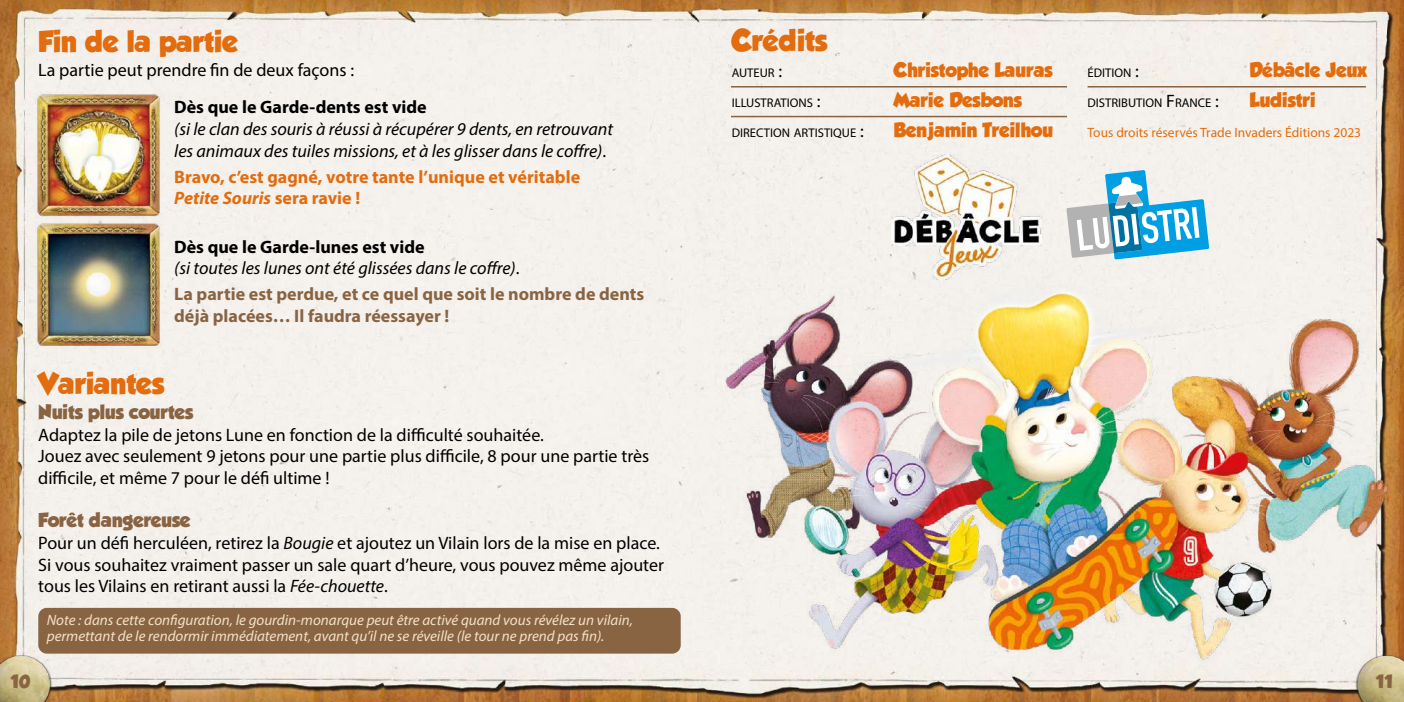
<style>
.page{position:relative;width:1404px;height:702px;background:#fff}
.page>*{position:absolute;margin:0;border:0;box-sizing:border-box;transform-origin:0 0}
.t1{font:27px "GROBOLD";color:#e26c0e}
.t2{font:18px/21.6px "Myriad Pro";color:#000}
.t3{font:italic 18px/21.6px "Myriad Pro";color:#000}
.t4{font:700 18px/21.6px "Myriad Pro";color:#896443}
.t5{font:700 18px/21.6px "Myriad Pro";color:#e26c0e}
.t6{font:18px "GROBOLD";color:#e26c0e}
.t7{font:18px "GROBOLD";color:#896443}
.t8{font:700 18px "Myriad Pro";color:#000}
.t9{font:16.5px "GROBOLD";color:#896443}
.t10{font:italic 15px/16.5px "Myriad Pro";color:#f4e1c7}
.t11{font:13.5px "Myriad Pro";color:#e26c0e}
.t12{font:12.6px "Myriad Pro";color:#000}
.s1{font-style:normal}
.s2{font-style:italic}
.s3{font-weight:700;font-style:normal}
.s4{font-size:18px}
</style>
<div class="page">
<img style="left:0;top:0;width:1403px;height:702px">
<img style="left:1345px;top:674px;width:58px;height:28px">
<img style="left:0;top:643px;width:61px;height:59px">
<div style="left:38px;top:608px;width:642px;height:45px;background:#896443;border-radius:9px"></div>
<img style="left:30px;top:86px;width:138px;height:129px">
<img style="left:30px;top:215px;width:138px;height:138px">
<img style="left:708px;top:221px;width:695px;height:453px">
<hr style="left:731px;top:86px;width:335px;height:1px;background:#896443">
<hr style="left:731px;top:116px;width:335px;height:1px;background:#896443">
<hr style="left:1087px;top:86px;width:278px;height:1px;background:#896443">
<img style="left:891px;top:155px;width:150px;height:125px">
<svg style="left:1066px;top:170px;width:142px;height:89px"></svg>
<h1 class="t1" style="left:38px;top:25px;width:201px">Fin de la partie</h1>
<p class="t2" style="left:38px;top:59px;width:317px">La partie peut prendre fin de deux façons :</p>
<p class="t8" style="left:174px;top:96px;width:254px">Dès que le Garde-dents est vide</p>
<p class="t3" style="left:174px;top:118px;width:440px">(si le clan des souris à réussi à récupérer 9 dents, en retrouvant les animaux des tuiles missions, et à les glisser dans le coffre)<span class="s1">.</span></p>
<p class="t5" style="left:174px;top:165px;width:407px">Bravo, c’est gagné, votre tante l’unique et véritable<br><span class="s2">Petite Souris</span> sera ravie !</p>
<p class="t3" style="left:174px;top:236px;width:346px"><span class="s3">Dès que le Garde-lunes est vide<br></span>(si toutes les lunes ont été glissées dans le coffre)<span class="s1">.</span></p>
<p class="t4" style="left:174px;top:283px;width:471px">La partie est perdue, et ce quel que soit le nombre de dents déjà placées… Il faudra réessayer !</p>
<h1 class="t1" style="left:38px;top:367px;width:127px">Variantes</h1>
<p class="t7" style="left:38px;top:401px;width:156px">Nuits plus courtes</p>
<p class="t2" style="left:38px;top:423px;width:612px">Adaptez la pile de jetons Lune en fonction de la difficulté souhaitée.<br>Jouez avec seulement 9 jetons pour une partie plus difficile, 8 pour une partie très difficile, et même 7 pour le défi ultime !</p>
<p class="t7" style="left:38px;top:509px;width:154px">Forêt dangereuse</p>
<p class="t2" style="left:38px;top:531px;width:627px">Pour un défi herculéen, retirez la <span class="s2">Bougie</span> et ajoutez un Vilain lors de la mise en place.<br>Si vous souhaitez vraiment passer un sale quart d’heure, vous pouvez même ajouter tous les Vilains en retirant aussi la <span class="s2">Fée-chouette</span>.</p>
<p class="t10" style="left:47px;top:611px;width:587px">Note : dans cette configuration, le gourdin-monarque peut être activé quand vous révélez un vilain, permettant de le rendormir immédiatement, avant qu’il ne se réveille (le tour ne prend pas fin).</p>
<h1 class="t1" style="left:731px;top:25px;width:97px">Crédits</h1>
<p class="t12" style="left:731px;top:65px;width:52px">AUTEUR <span class="s4">:</span></p>
<p class="t6" style="left:893px;top:59px;width:160px">Christophe Lauras</p>
<p class="t12" style="left:731px;top:95px;width:90px">ILLUSTRATIONS <span class="s4">:</span></p>
<p class="t6" style="left:893px;top:89px;width:130px">Marie Desbons</p>
<p class="t12" style="left:731px;top:125px;width:134px">DIRECTION ARTISTIQUE <span class="s4">:</span></p>
<p class="t6" style="left:893px;top:119px;width:161px">Benjamin Treilhou</p>
<p class="t11" style="left:1087px;top:124px;width:275px">Tous droits réservés Trade Invaders Éditions 2023</p>
<p class="t12" style="left:1087px;top:65px;width:53px">ÉDITION <span class="s4">:</span></p>
<p class="t6" style="left:1249px;top:59px;width:119px">Débâcle Jeux</p>
<p class="t12" style="left:1087px;top:95px;width:133px">DISTRIBUTION <span class="s4">F</span>RANCE <span class="s4">:</span></p>
<p class="t6" style="left:1249px;top:89px;width:67px">Ludistri</p>
<p class="t9" style="left:11px;top:671px;width:21px">10</p>
<p class="t9" style="left:1375px;top:671px;width:19px">11</p>
</div>
